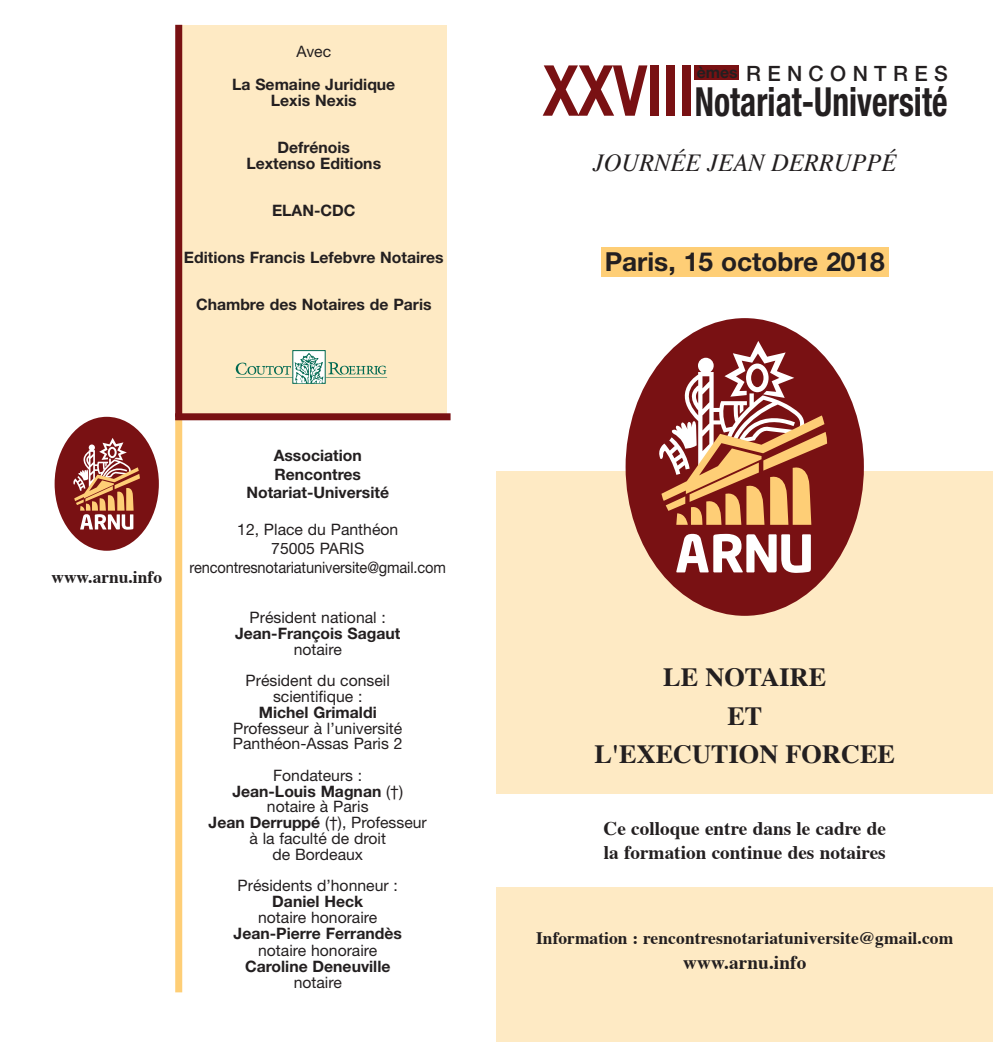
<style>
.page{position:relative;width:993px;height:1042px;background:#fff}
.page>*{position:absolute;margin:0;border:0;box-sizing:border-box;transform-origin:0 0}
.t1{font:700 70.35px "Helvetica Neue";color:#791113;scale:.76 1}
.t2{font:700 condensed 40.07px "Helvetica Neue";color:#231f20;scale:.83 1}
.Normal_e{font:700 26.25px "Times";color:#231f20}
.Normal_e-2{font:700 26.25px "Helvetica Neue";color:#231f20}
.Normal_e-3{font:italic 24.5px "Times";color:#231f20}
.t3{font:500 21.18px "Helvetica Neue";letter-spacing:.3em;color:#231f20}
.Normal_e-4{font:700 19.25px "Times";color:#231f20}
.Normal_e-5{font:700 17.5px "Times";letter-spacing:.005em;color:#231f20}
.Normal_e-6{font:15.75px "Helvetica Neue";color:#231f20}
.Normal_e-7{font:700 15.75px "Helvetica Neue";color:#231f20}
.Normal_e-8{font:15.75px "Helvetica Neue";color:#231f20;scale:.93 1}
.s1{font-weight:400}
.s2{font-weight:700}
.s3{font-weight:700;font-size:15.92px}
</style>
<div class="page">
<div style="left:175px;top:417px;width:7px;height:575px;background:#fece76"></div>
<div style="left:181px;top:25px;width:265px;height:392px;background:#feeac4"></div>
<svg style="left:55px;top:417px;width:104px;height:134px"></svg>
<div style="left:175px;top:413px;width:275px;height:7px;background:#791113"></div>
<img style="left:235px;top:350px;width:153px;height:34px">
<div style="left:293px;top:351px;width:32px;height:32px;background:#fff"></div>
<div style="left:292px;top:350px;width:33px;height:34px;border:1px solid #006951"></div>
<svg style="left:294px;top:353px;width:30px;height:30px"></svg>
<div style="left:175px;top:25px;width:7px;height:392px;background:#791113"></div>
<div style="left:496px;top:471px;width:496px;height:571px;background:#feeac4"></div>
<div style="left:600px;top:247px;width:288px;height:30px;background:#fece76"></div>
<div style="left:693px;top:65px;width:45px;height:15px;background:#791113"></div>
<svg style="left:625px;top:318px;width:238px;height:298px;fill:#791113"></svg>
<svg style="left:676px;top:534px;width:134px;height:39px"></svg>
<svg style="left:655px;top:341px;width:172px;height:184px"></svg>
<div style="left:496px;top:794px;width:496px;height:92px;background:#fff"></div>
<p class="Normal_e-6" style="left:296px;top:42px;width:36px">Avec</p>
<p class="Normal_e-7" style="left:232px;top:74px;width:165px">La Semaine Juridique</p>
<p class="Normal_e-7" style="left:271px;top:90px;width:87px">Lexis Nexis</p>
<p class="Normal_e-7" style="left:277px;top:137px;width:74px">Defrénois</p>
<p class="Normal_e-7" style="left:246px;top:153px;width:136px">Lextenso Editions</p>
<p class="Normal_e-7" style="left:272px;top:200px;width:85px">ELAN-CDC</p>
<p class="Normal_e-7" style="left:184px;top:248px;width:261px">Editions Francis Lefebvre Notaires</p>
<p class="Normal_e-7" style="left:196px;top:295px;width:237px">Chambre des Notaires de Paris</p>
<p class="Normal_e-5" style="left:51px;top:560px;width:112px">www.arnu.info</p>
<p class="Normal_e-7" style="left:273px;top:445px;width:90px">Association</p>
<p class="Normal_e-7" style="left:274px;top:464px;width:88px">Rencontres</p>
<p class="Normal_e-7" style="left:246px;top:483px;width:144px">Notariat-Université</p>
<p class="Normal_e-6" style="left:237px;top:520px;width:162px">12, Place du Panthéon</p>
<p class="Normal_e-6" style="left:271px;top:539px;width:94px">75005 PARIS</p>
<p class="Normal_e-8" style="left:189px;top:558px;width:277px">rencontresnotariatuniversite@gmail.com</p>
<p class="Normal_e-6" style="left:249px;top:608px;width:138px">Président national :</p>
<p class="Normal_e-7" style="left:235px;top:624px;width:167px">Jean-François Sagaut</p>
<p class="Normal_e-6" style="left:293px;top:640px;width:50px">notaire</p>
<p class="Normal_e-6" style="left:245px;top:671px;width:146px">Président du conseil</p>
<p class="Normal_e-6" style="left:273px;top:687px;width:91px">scientifique :</p>
<p class="Normal_e-7" style="left:259px;top:702px;width:119px">Michel Grimaldi</p>
<p class="Normal_e-6" style="left:233px;top:719px;width:170px">Professeur à l’université</p>
<p class="Normal_e-6" style="left:233px;top:734px;width:171px">Panthéon-Assas Paris 2</p>
<p class="Normal_e-6" style="left:273px;top:766px;width:91px">Fondateurs :</p>
<p class="Normal_e-7" style="left:232px;top:781px;width:172px">Jean-Louis Magnan <span class="s1">(†)</span></p>
<p class="Normal_e-6" style="left:267px;top:797px;width:103px">notaire à Paris</p>
<p class="Normal_e-6" style="left:208px;top:813px;width:220px"><span class="s2">Jean Derruppé</span> (†), Professeur</p>
<p class="Normal_e-6" style="left:249px;top:829px;width:138px">à la faculté de droit</p>
<p class="Normal_e-6" style="left:272px;top:845px;width:92px">de Bordeaux</p>
<p class="Normal_e-6" style="left:237px;top:876px;width:162px">Présidents d’honneur :</p>
<p class="Normal_e-7" style="left:272px;top:891px;width:92px">Daniel Heck</p>
<p class="Normal_e-6" style="left:258px;top:908px;width:121px">notaire honoraire</p>
<p class="Normal_e-7" style="left:233px;top:923px;width:170px">Jean-Pierre Ferrandès</p>
<p class="Normal_e-6" style="left:258px;top:941px;width:121px">notaire honoraire</p>
<p class="Normal_e-7" style="left:245px;top:956px;width:147px">Caroline Deneuville</p>
<p class="Normal_e-6" style="left:293px;top:972px;width:50px">notaire</p>
<p class="t1" style="left:543px;top:47px;width:201px">XXVIII</p>
<p class="t3" style="left:696px;top:60px;width:252px"><span class="s3">èmes</span> RENCONTRES</p>
<p class="t2" style="left:694px;top:77px;width:306px">Notariat-Université</p>
<p class="Normal_e-3" style="left:592px;top:141px;width:305px">JOURNÉE JEAN DERRUPPÉ</p>
<p class="Normal_e-2" style="left:604px;top:246px;width:281px">Paris, 15 octobre 2018</p>
<p class="Normal_e" style="left:663px;top:652px;width:164px">LE NOTAIRE</p>
<p class="Normal_e" style="left:727px;top:691px;width:37px">ET</p>
<p class="Normal_e" style="left:594px;top:729px;width:302px">L'EXECUTION FORCEE</p>
<p class="Normal_e-4" style="left:603px;top:809px;width:284px">Ce colloque entre dans le cadre de</p>
<p class="Normal_e-4" style="left:603px;top:834px;width:283px">la formation continue des notaires</p>
<p class="Normal_e-5" style="left:536px;top:921px;width:418px">Information : rencontresnotariatuniversite@gmail.com</p>
<p class="Normal_e-4" style="left:683px;top:943px;width:125px">www.arnu.info</p>
</div>
